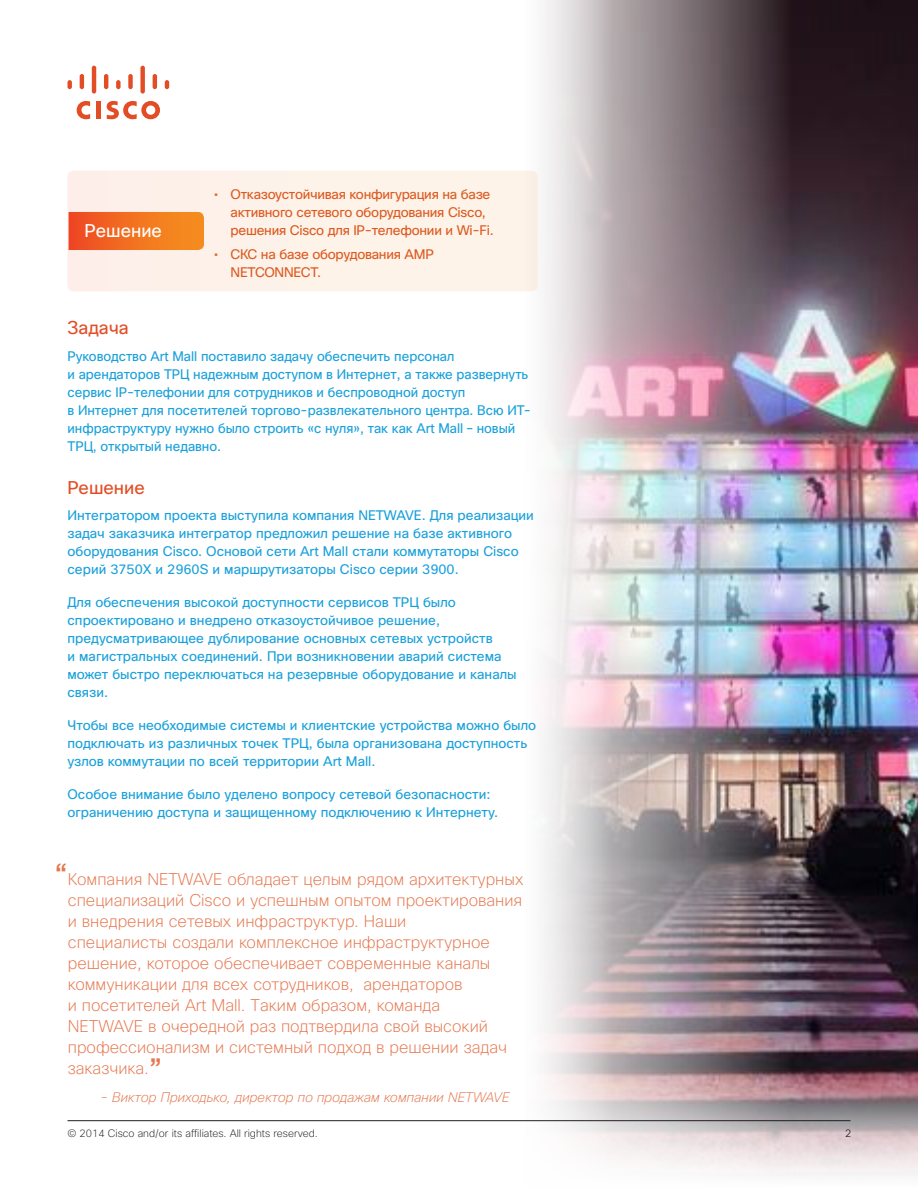
<style>
.page{position:relative;width:918px;height:1188px;background:#fff}
.page>*{position:absolute;margin:0;border:0;box-sizing:border-box;transform-origin:0 0}
.t1{font:18px "Cisco Sans";color:#e34d25}
.t2{font:18px "Cisco Sans";color:#fff}
.t3{font:200 16.5px/21px "Cisco Sans";color:#e5774f}
.t4{font:13.5px/18px "Cisco Sans";color:#19a0db}
.t5{font:13.5px/18px "Cisco Sans";letter-spacing:-.02em;color:#dc5a21}
.t6{font:italic 200 13.5px "Cisco Sans";color:#e5774f}
.t7{font:200 10.5px "Cisco Sans";color:#231f20}
.s1{font-weight:400;font-size:30px}
</style>
<div class="page">
<img style="left:529px;top:0;width:389px;height:1067px">
<svg style="left:544px;top:1067px;width:374px;height:8px;background:#79666c"></svg>
<div style="left:96px;top:101px;width:5px;height:18px;background:#e34d25"></div>
<svg style="left:77px;top:101px;width:13px;height:18px"></svg>
<svg style="left:107px;top:101px;width:53px;height:18px"></svg>
<div style="left:67px;top:80px;width:5px;height:9px;background:#e34d25;border-radius:2px"></div>
<hr style="left:80px;top:74px;width:4px;height:15px;background:#e34d25;border-radius:2px">
<hr style="left:92px;top:66px;width:4px;height:28px;background:#e34d25;border-radius:2px">
<hr style="left:104px;top:74px;width:4px;height:15px;background:#e34d25;border-radius:2px">
<div style="left:116px;top:80px;width:5px;height:9px;background:#e34d25;border-radius:2px"></div>
<div style="left:128px;top:74px;width:5px;height:15px;background:#e34d25;border-radius:2px"></div>
<div style="left:140px;top:66px;width:5px;height:28px;background:#e34d25;border-radius:2px"></div>
<hr style="left:153px;top:74px;width:4px;height:15px;background:#e34d25;border-radius:2px">
<svg style="left:165px;top:80px;width:4px;height:9px"></svg>
<svg style="left:515px;top:1075px;width:403px;height:100px"></svg>
<hr style="left:68px;top:1120px;width:782px;height:1px;background:#231f20">
<div style="left:68px;top:171px;width:470px;height:120px;background:#fef3e9;border-radius:6px"></div>
<svg style="left:69px;top:212px;width:135px;height:38px;background:#f26f21"></svg>
<h1 class="t2" style="left:85px;top:219px;width:79px">Решение</h1>
<p class="t5" style="left:231px;top:185px;width:265px;text-indent:-16px">• Отказоустойчивая конфигурация на базе активного сетевого оборудования Cisco, решения Cisco для IP-телефонии и Wi-Fi.</p>
<p class="t5" style="left:231px;top:245px;width:205px;text-indent:-16px">• СКС на базе оборудования AMP<br>NETCONNECT.</p>
<h1 class="t1" style="left:68px;top:317px;width:63px">Задача</h1>
<p class="t4" style="left:68px;top:347px;width:465px">Руководство Art Mall поставило задачу обеспечить персонал<br>и арендаторов ТРЦ надежным доступом в Интернет, а также развернуть сервис IP-телефонии для сотрудников и беспроводной доступ<br>в Интернет для посетителей торгово-развлекательного центра. Всю ИТ&shy;инфраструктуру нужно было строить «с нуля», так как Art Mall – новый ТРЦ, открытый недавно.</p>
<h1 class="t1" style="left:68px;top:476px;width:79px">Решение</h1>
<p class="t4" style="left:68px;top:507px;width:468px">Интегратором проекта выступила компания NETWAVE. Для реализации задач заказчика интегратор предложил решение на базе активного оборудования Cisco. Основой сети Art Mall стали коммутаторы Cisco серий 3750X и 2960S и маршрутизаторы Cisco серии 3900.</p>
<p class="t4" style="left:68px;top:594px;width:451px">Для обеспечения высокой доступности сервисов ТРЦ было спроектировано и внедрено отказоустойчивое решение, предусматривающее дублирование основных сетевых устройств<br>и магистральных соединений. При возникновении аварий система может быстро переключаться на резервные оборудование и каналы связи.</p>
<p class="t4" style="left:68px;top:717px;width:470px">Чтобы все необходимые системы и клиентские устройства можно было подключать из различных точек ТРЦ, была организована доступность узлов коммутации по всей территории Art Mall.</p>
<p class="t4" style="left:68px;top:786px;width:432px">Особое внимание было уделено вопросу сетевой безопасности: ограничению доступа и защищенному подключению к Интернету.</p>
<p class="t3" style="left:68px;top:868px;width:457px;text-indent:-14px"><span class="s1">“</span>Компания NETWAVE обладает целым рядом архитектурных специализаций Сisco и успешным опытом проектирования и внедрения сетевых инфраструктур. Наши<br>специалисты создали комплексное инфраструктурное решение, которое обеспечивает современные каналы коммуникации для всех сотрудников, арендаторов<br>и посетителей Art Mall. Таким образом, команда<br>NETWAVE в очередной раз подтвердила свой высокий профессионализм и системный подход в решении задач заказчика.<span class="s1">”</span></p>
<p class="t6" style="left:101px;top:1089px;width:410px">- Виктор Приходько, директор по продажам компании NETWAVE</p>
<p class="t7" style="left:68px;top:1127px;width:252px">© 2014 Cisco and/or its affiliates. All rights reserved.</p>
<p class="t7" style="left:845px;top:1127px;width:8px">2</p>
</div>
